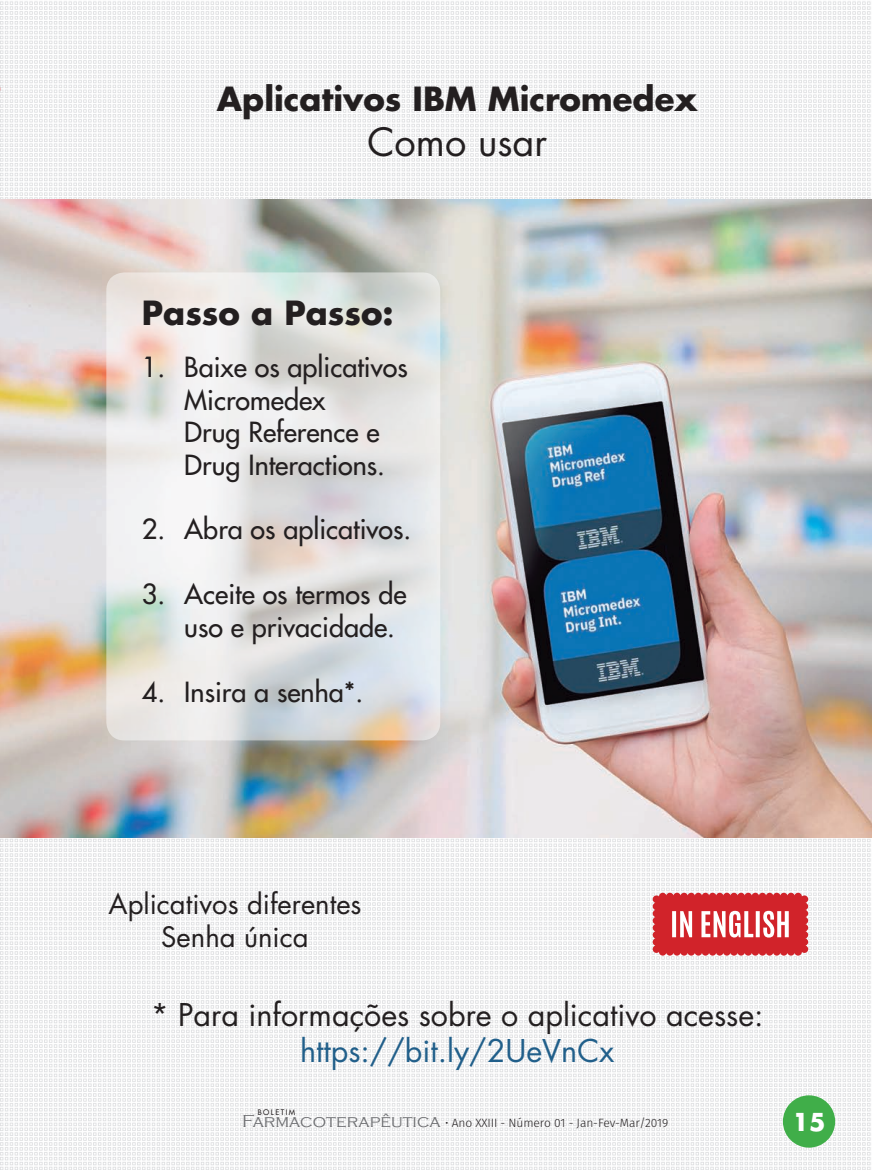
<style>
.page{position:relative;width:872px;height:1170px;background:#fff}
.page>*{position:absolute;margin:0;border:0;box-sizing:border-box;transform-origin:0 0}
.t1{font:37.95px "Futura";color:#231f20}
.t2{font:700 32.4px "Futura";color:#231f20}
.t3{font:30.45px "Futura";color:#231f20}
.t4{font:30.45px "Futura";color:#215f8a}
.t5{font:27.45px/32.8px "Futura";color:#231f20;text-align:center}
.t6{font:27px/32.4px "Futura";color:#231f20}
.t7{font:700 24px "Futura";color:#fff}
.t8{font:300 12px "Fira Sans";letter-spacing:-.01em;color:#231f20}
.t9{font:7.5px "Futura";letter-spacing:.2em;color:#231f20}
.s1{font-family:"Copperplate Gothic";font-size:17.85px;color:#6c6d70}
</style>
<div class="page">
<img style="left:1px;top:1px;width:871px;height:1168px">
<div style="left:783px;top:1095px;width:52px;height:52px;background:#40ae49;border-radius:50%"></div>
<img style="left:0;top:199px;width:872px;height:638px">
<svg style="left:106px;top:272px;width:334px;height:468px"></svg>
<svg style="left:652px;top:892px;width:156px;height:63px;background:#d94f55"></svg>
<p class="t2" style="left:217px;top:77px;width:482px">Aplicativos IBM Micromedex</p>
<h1 class="t1" style="left:367px;top:118px;width:181px">Como usar</h1>
<p class="t2" style="left:142px;top:291px;width:253px">Passo a Passo:</p>
<p class="t6" style="left:184px;top:351px;width:225px;text-indent:-43px">1. Baixe os aplicativos<br>Micromedex<br>Drug Reference e<br>Drug Interactions.</p>
<p class="t6" style="left:142px;top:513px;width:271px">2. Abra os aplicativos.</p>
<p class="t6" style="left:184px;top:578px;width:224px;text-indent:-43px">3. Aceite os termos de uso e privacidade.</p>
<p class="t6" style="left:142px;top:675px;width:223px">4. Insira a senha*.</p>
<p class="t5" style="left:108px;top:887px;width:254px">Aplicativos diferentes<br>Senha única</p>
<p class="t3" style="left:151px;top:994px;width:614px">* Para informações sobre o aplicativo acesse:</p>
<p class="t4" style="left:300px;top:1031px;width:316px">https://bit.ly/2UeVnCx</p>
<p class="t9" style="left:258px;top:1107px;width:39px">BOLETIM</p>
<p class="t8" style="left:242px;top:1114px;width:428px"><span class="s1">Farmacoterapêutica</span> • Ano XXIII ‑ Número 01 ‑ Jan‑Fev‑Mar/2019</p>
<p class="t7" style="left:792px;top:1105px;width:34px">15</p>
</div>
